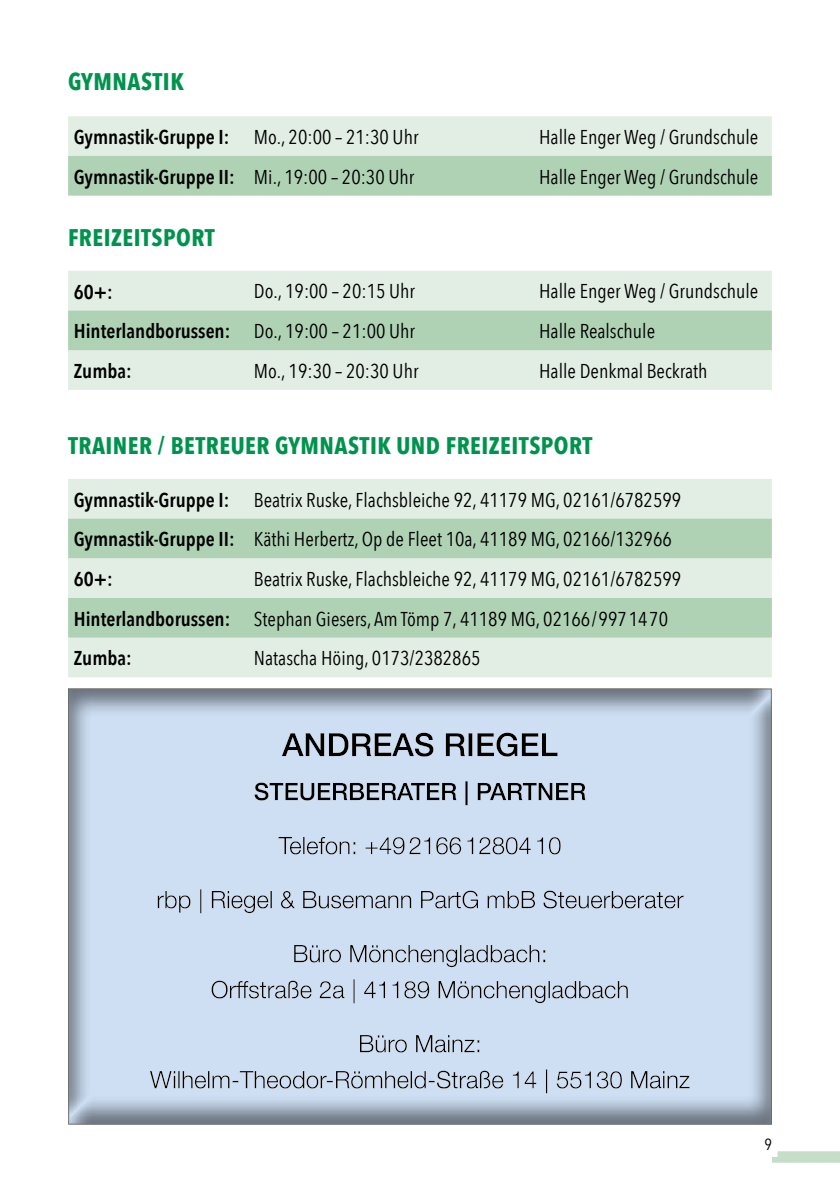
<style>
.page{position:relative;width:840px;height:1191px;background:#fff}
.page>*{position:absolute;margin:0;border:0;box-sizing:border-box;transform-origin:0 0}
.t1{font:700 24px "Avenir Next Condensed";letter-spacing:.02em;color:#00934e}
.t2{font:20px/39.8px "Avenir Next Condensed";color:#000}
.t3{font:600 20px "Avenir Next Condensed";color:#000}
.t4{font:16px "Avenir Next Condensed";color:#000}
.s1{font-weight:400}
.s2{font-weight:600}
</style>
<div class="page">
<svg style="left:772px;top:1151px;width:67px;height:11px"></svg>
<svg style="left:68px;top:116px;width:703px;height:80px;background:#c8e0cc"></svg>
<div style="left:68px;top:271px;width:703px;height:119px;background:#e2eee4"></div>
<div style="left:68px;top:310px;width:703px;height:40px;background:#afd2b5"></div>
<div style="left:68px;top:479px;width:703px;height:198px;background:#e2eee4"></div>
<svg style="left:68px;top:518px;width:703px;height:119px;background:#c0dbc4"></svg>
<div style="left:67px;top:685px;width:707px;height:440px;background:#000;opacity:.5"></div>
<p class="t1" style="left:68px;top:67px;width:117px">GYMNASTIK</p>
<p class="t3" style="left:74px;top:120px;width:346px">Gymnastik-Gruppe I: <span class="s1">Mo., 20:00 – 21:30 Uhr</span></p>
<p class="t2" style="left:539px;top:116px;width:220px">Halle Enger Weg / Grundschule</p>
<p class="t3" style="left:74px;top:159px;width:342px">Gymnastik-Gruppe II: <span class="s1">Mi., 19:00 – 20:30 Uhr</span></p>
<p class="t2" style="left:539px;top:156px;width:220px">Halle Enger Weg / Grundschule</p>
<p class="t1" style="left:68px;top:223px;width:148px">FREIZEITSPORT</p>
<p class="t3" style="left:74px;top:274px;width:40px">60+:</p>
<p class="t2" style="left:254px;top:270px;width:162px">Do., 19:00 – 20:15 Uhr</p>
<p class="t2" style="left:539px;top:270px;width:220px">Halle Enger Weg / Grundschule</p>
<p class="t3" style="left:74px;top:314px;width:342px">Hinterlandborussen: <span class="s1">Do., 19:00 – 21:00 Uhr</span></p>
<p class="t2" style="left:539px;top:310px;width:117px">Halle Realschule</p>
<p class="t3" style="left:74px;top:354px;width:60px">Zumba:</p>
<p class="t2" style="left:254px;top:350px;width:166px">Mo., 19:30 – 20:30 Uhr</p>
<p class="t2" style="left:539px;top:350px;width:170px">Halle Denkmal Beckrath</p>
<p class="t1" style="left:68px;top:431px;width:525px">TRAINER / BETREUER GYMNASTIK UND FREIZEITSPORT</p>
<p class="t2" style="left:74px;top:478px;width:608px"><span class="s2">Gymnastik-Gruppe I:</span> Beatrix Ruske, Flachsbleiche 92, 41179 MG, 02161/6782599<br><span class="s2">Gymnastik-Gruppe II:</span> Käthi Herbertz, Op de Fleet 10a, 41189 MG, 02166/132966<br><span class="s2">60+:</span></p>
<p class="t2" style="left:74px;top:558px;width:608px;text-indent:180px">Beatrix Ruske, Flachsbleiche 92, 41179 MG, 02161/6782599<br><span class="s2">Hinterlandborussen:</span> Stephan Giesers, Am Tömp 7, 41189 MG, 02166/9971470<br><span class="s2">Zumba:</span></p>
<p class="t2" style="left:254px;top:637px;width:228px">Natascha Höing, 0173/2382865</p>
<p class="t4" style="left:764px;top:1131px;width:9px">9</p>
</div>
